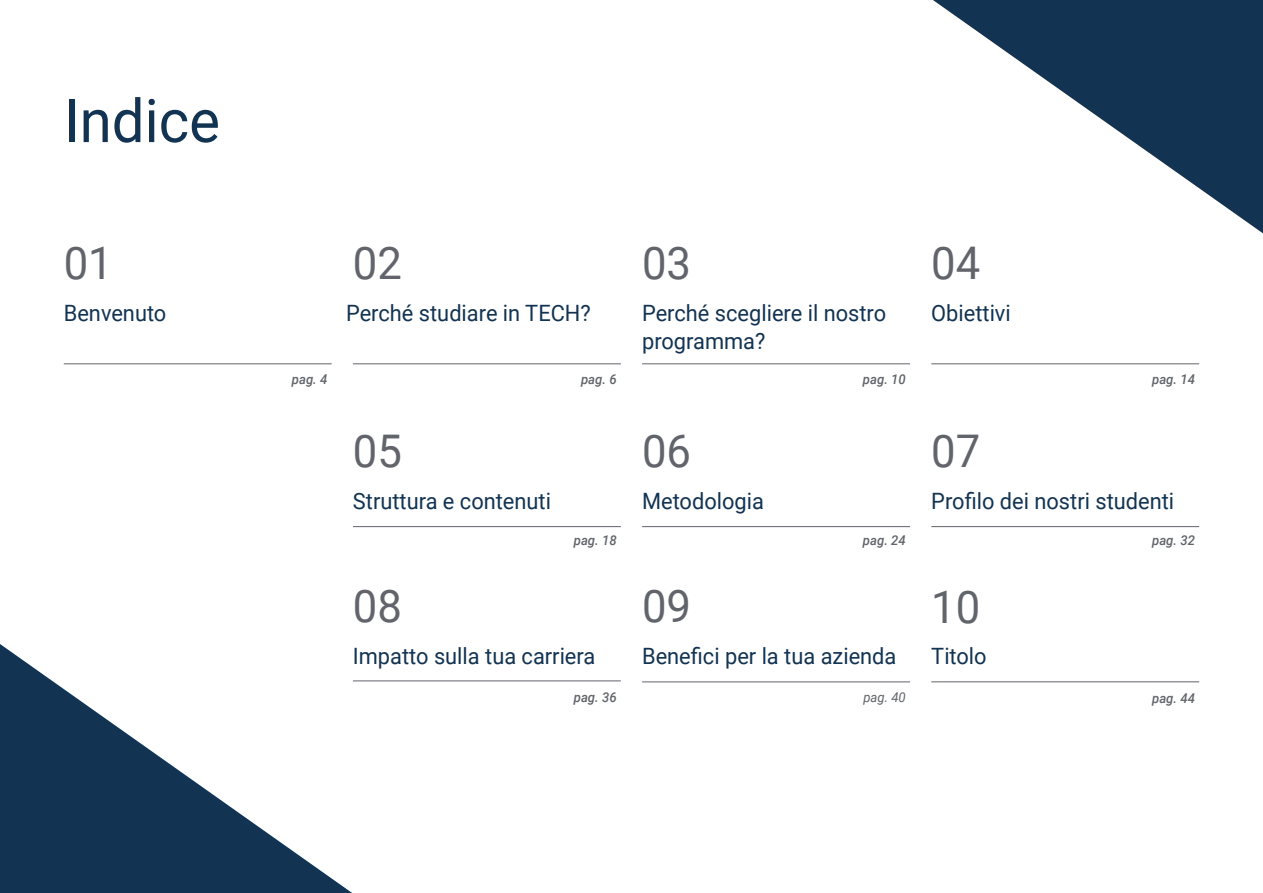
<style>
.page{position:relative;width:1263px;height:893px;background:#fff}
.page>*{position:absolute;margin:0;border:0;box-sizing:border-box;transform-origin:0 0}
.t1{font:60px "Roboto";color:#123352}
.t2{font:45px "Roboto";color:#61646a}
.t3{font:22.5px/28.5px "Roboto";color:#123352}
.t4{font:italic 500 13.5px "Roboto";color:#61646a}
.t5{font:italic 13.5px "Roboto";color:#61646a}
</style>
<div class="page">
<hr style="left:64px;top:363px;width:268px;height:1px;background:#61646a">
<hr style="left:931px;top:363px;width:268px;height:1px;background:#61646a">
<hr style="left:353px;top:680px;width:268px;height:1px;background:#61646a">
<hr style="left:353px;top:363px;width:268px;height:1px;background:#61646a">
<hr style="left:353px;top:526px;width:268px;height:1px;background:#61646a">
<hr style="left:642px;top:363px;width:268px;height:1px;background:#61646a">
<hr style="left:931px;top:526px;width:268px;height:1px;background:#61646a">
<hr style="left:642px;top:526px;width:268px;height:1px;background:#61646a">
<hr style="left:642px;top:681px;width:268px;height:1px;background:#61646a">
<svg style="left:933px;top:0;width:330px;height:233px"></svg>
<hr style="left:931px;top:681px;width:268px;height:1px;background:#61646a">
<svg style="left:0;top:644px;width:352px;height:249px"></svg>
<h1 class="t1" style="left:64px;top:79px;width:158px">Indice</h1>
<h2 class="t2" style="left:64px;top:231px;width:51px">01</h2>
<h2 class="t2" style="left:353px;top:231px;width:51px">02</h2>
<h2 class="t2" style="left:642px;top:231px;width:51px">03</h2>
<h2 class="t2" style="left:931px;top:231px;width:51px">04</h2>
<p class="t3" style="left:64px;top:298px;width:104px">Benvenuto</p>
<p class="t3" style="left:931px;top:298px;width:81px">Obiettivi</p>
<p class="t3" style="left:346px;top:298px;width:246px">Perché studiare in TECH?</p>
<p class="t3" style="left:642px;top:298px;width:246px">Perché scegliere il nostro programma?</p>
<p class="t4" style="left:863px;top:370px;width:44px">pag. 10</p>
<p class="t4" style="left:581px;top:370px;width:37px">pag. 6</p>
<p class="t4" style="left:292px;top:370px;width:37px">pag. 4</p>
<p class="t4" style="left:1152px;top:370px;width:44px">pag. 14</p>
<h2 class="t2" style="left:353px;top:419px;width:51px">05</h2>
<h2 class="t2" style="left:642px;top:419px;width:51px">06</h2>
<h2 class="t2" style="left:931px;top:419px;width:51px">07</h2>
<p class="t3" style="left:353px;top:486px;width:200px">Struttura e contenuti</p>
<p class="t3" style="left:642px;top:486px;width:123px">Metodologia</p>
<p class="t3" style="left:931px;top:486px;width:244px">Profilo dei nostri studenti</p>
<p class="t4" style="left:574px;top:530px;width:44px">pag. 18</p>
<p class="t4" style="left:863px;top:530px;width:44px">pag. 24</p>
<p class="t4" style="left:1152px;top:530px;width:44px">pag. 32</p>
<h2 class="t2" style="left:353px;top:574px;width:51px">08</h2>
<h2 class="t2" style="left:642px;top:574px;width:51px">09</h2>
<h2 class="t2" style="left:931px;top:575px;width:51px">10</h2>
<p class="t3" style="left:353px;top:640px;width:244px">Impatto sulla tua carriera</p>
<p class="t3" style="left:642px;top:641px;width:256px">Benefici per la tua azienda</p>
<p class="t3" style="left:931px;top:641px;width:57px">Titolo</p>
<p class="t4" style="left:574px;top:688px;width:44px">pag. 36</p>
<p class="t5" style="left:863px;top:688px;width:44px">pag. 40</p>
<p class="t4" style="left:1152px;top:689px;width:44px">pag. 44</p>
</div>
